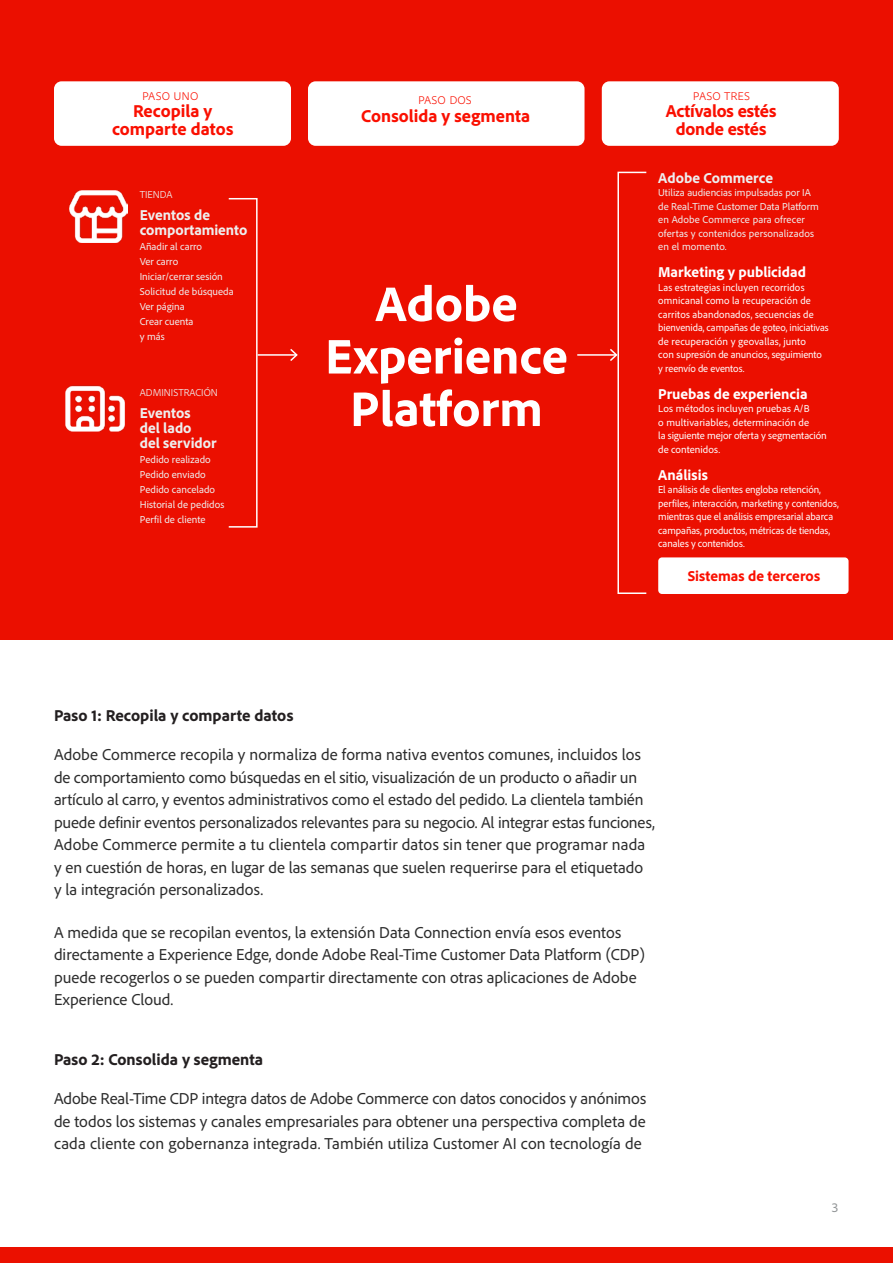
<style>
.page{position:relative;width:893px;height:1263px;background:#fff}
.page>*{position:absolute;margin:0;border:0;box-sizing:border-box;transform-origin:0 0}
.t1{font:800 51px/52.5px "Adobe Clean";color:#fff;text-align:center}
.t2{font:800 18px/18px "Adobe Clean";color:#fa0f00;text-align:center}
.t3{font:16.5px/22.5px "Adobe Clean";color:#2c2c2c}
.t4{font:800 16.5px "Adobe Clean";color:#231f20}
.t5{font:800 15px/15px "Adobe Clean";color:#eee}
.t6{font:800 15px "Adobe Clean";color:#fff}
.t7{font:300 15px "Adobe Clean";color:#fa0f00}
.t8{font:800 15px "Adobe Clean";color:#fa0f00}
.t9{font:13.5px "Adobe Clean";color:#939698}
.t10{font:10.5px/13.5px "Adobe Clean";color:#fff}
.t11{font:10.5px/15px "Adobe Clean";color:#eee}
.t12{font:300 10.5px "Adobe Clean";color:#eee}
</style>
<div class="page">
<div style="left:0;top:0;width:893px;height:639px;background:#eb0f00"></div>
<div style="left:54px;top:81px;width:237px;height:65px;background:#fff;border-radius:8px"></div>
<div style="left:308px;top:81px;width:276px;height:65px;background:#fff;border-radius:8px"></div>
<div style="left:602px;top:81px;width:237px;height:65px;background:#fff;border-radius:8px"></div>
<div style="left:0;top:1247px;width:893px;height:16px;background:#eb1000"></div>
<img style="left:65px;top:385px;width:60px;height:47px">
<img style="left:70px;top:190px;width:57px;height:53px">
<div style="left:228px;top:198px;width:30px;height:330px;border:2px solid #fff"></div>
<div style="left:658px;top:557px;width:190px;height:37px;background:#fff;border-radius:4px"></div>
<div style="left:617px;top:172px;width:30px;height:422px;border:2px solid #fff"></div>
<hr style="left:258px;top:354px;width:39px;height:2px;background:#fff">
<svg style="left:289px;top:349px;width:9px;height:12px"></svg>
<hr style="left:577px;top:354px;width:39px;height:2px;background:#fff">
<svg style="left:608px;top:347px;width:11px;height:16px"></svg>
<p class="t7" style="left:142px;top:85px;width:58px">paso uno</p>
<p class="t2" style="left:112px;top:101px;width:123px">Recopila y comparte datos</p>
<p class="t12" style="left:140px;top:188px;width:34px">TIENDA</p>
<p class="t5" style="left:140px;top:206px;width:109px">Eventos de comportamiento</p>
<p class="t11" style="left:140px;top:238px;width:95px">Añadir al carro<br>Ver carro<br>Iniciar/cerrar sesión<br>Solicitud de búsqueda<br>Ver página<br>Crear cuenta<br>y más</p>
<p class="t12" style="left:140px;top:386px;width:80px">ADMINISTRACIÓN</p>
<p class="t5" style="left:140px;top:405px;width:78px">Eventos<br>del lado<br>del servidor</p>
<p class="t11" style="left:140px;top:451px;width:86px">Pedido realizado<br>Pedido enviado<br>Pedido cancelado<br>Historial de pedidos<br>Perfil de cliente</p>
<p class="t7" style="left:418px;top:90px;width:55px">paso dos</p>
<p class="t2" style="left:361px;top:106px;width:170px">Consolida y segmenta</p>
<h1 class="t1" style="left:325px;top:276px;width:244px">Adobe<br>Experience<br>Platform</h1>
<p class="t7" style="left:693px;top:85px;width:59px">paso tres</p>
<p class="t2" style="left:666px;top:101px;width:112px">Actívalos estés donde estés</p>
<p class="t5" style="left:658px;top:169px;width:116px">Adobe Commerce</p>
<p class="t11" style="left:658px;top:185px;width:162px;line-height:13.5px">Utiliza audiencias impulsadas por IA de Real-Time Customer Data Platform en Adobe Commerce para ofrecer ofertas y contenidos personalizados en el momento.</p>
<p class="t6" style="left:658px;top:262px;width:149px">Marketing y publicidad</p>
<p class="t10" style="left:658px;top:280px;width:172px">Las estrategias incluyen recorridos omnicanal como la recuperación de carritos abandonados, secuencias de bienvenida, campañas de goteo, iniciativas de recuperación y geovallas, junto<br>con supresión de anuncios, seguimiento y reenvío de eventos.</p>
<p class="t6" style="left:658px;top:384px;width:151px">Pruebas de experiencia</p>
<p class="t10" style="left:658px;top:401px;width:170px">Los métodos incluyen pruebas A/B<br>o multivariables, determinación de<br>la siguiente mejor oferta y segmentación de contenidos.</p>
<p class="t6" style="left:658px;top:465px;width:51px">Análisis</p>
<p class="t10" style="left:658px;top:482px;width:182px">El análisis de clientes engloba retención, perfiles, interacción, marketing y contenidos, mientras que el análisis empresarial abarca campañas, productos, métricas de tiendas, canales y contenidos.</p>
<p class="t8" style="left:688px;top:566px;width:134px">Sistemas de terceros</p>
<p class="t4" style="left:54px;top:705px;width:241px">Paso 1: Recopila y comparte datos</p>
<p class="t3" style="left:54px;top:743px;width:602px">Adobe Commerce recopila y normaliza de forma nativa eventos comunes, incluidos los de comportamiento como búsquedas en el sitio, visualización de un producto o añadir un artículo al carro, y eventos administrativos como el estado del pedido. La clientela también puede definir eventos personalizados relevantes para su negocio. Al integrar estas funciones, Adobe Commerce permite a tu clientela compartir datos sin tener que programar nada y en cuestión de horas, en lugar de las semanas que suelen requerirse para el etiquetado y la integración personalizados.</p>
<p class="t3" style="left:54px;top:921px;width:592px">A medida que se recopilan eventos, la extensión Data Connection envía esos eventos directamente a Experience Edge, donde Adobe Real-Time Customer Data Platform (CDP) puede recogerlos o se pueden compartir directamente con otras aplicaciones de Adobe Experience Cloud.</p>
<p class="t4" style="left:54px;top:1049px;width:211px">Paso 2: Consolida y segmenta</p>
<p class="t3" style="left:54px;top:1087px;width:594px;text-align:justify">Adobe Real-Time CDP integra datos de Adobe Commerce con datos conocidos y anónimos de todos los sistemas y canales empresariales para obtener una perspectiva completa de cada cliente con gobernanza integrada. También utiliza Customer AI con tecnología de</p>
<p class="t9" style="left:832px;top:1198px;width:8px">3</p>
</div>
